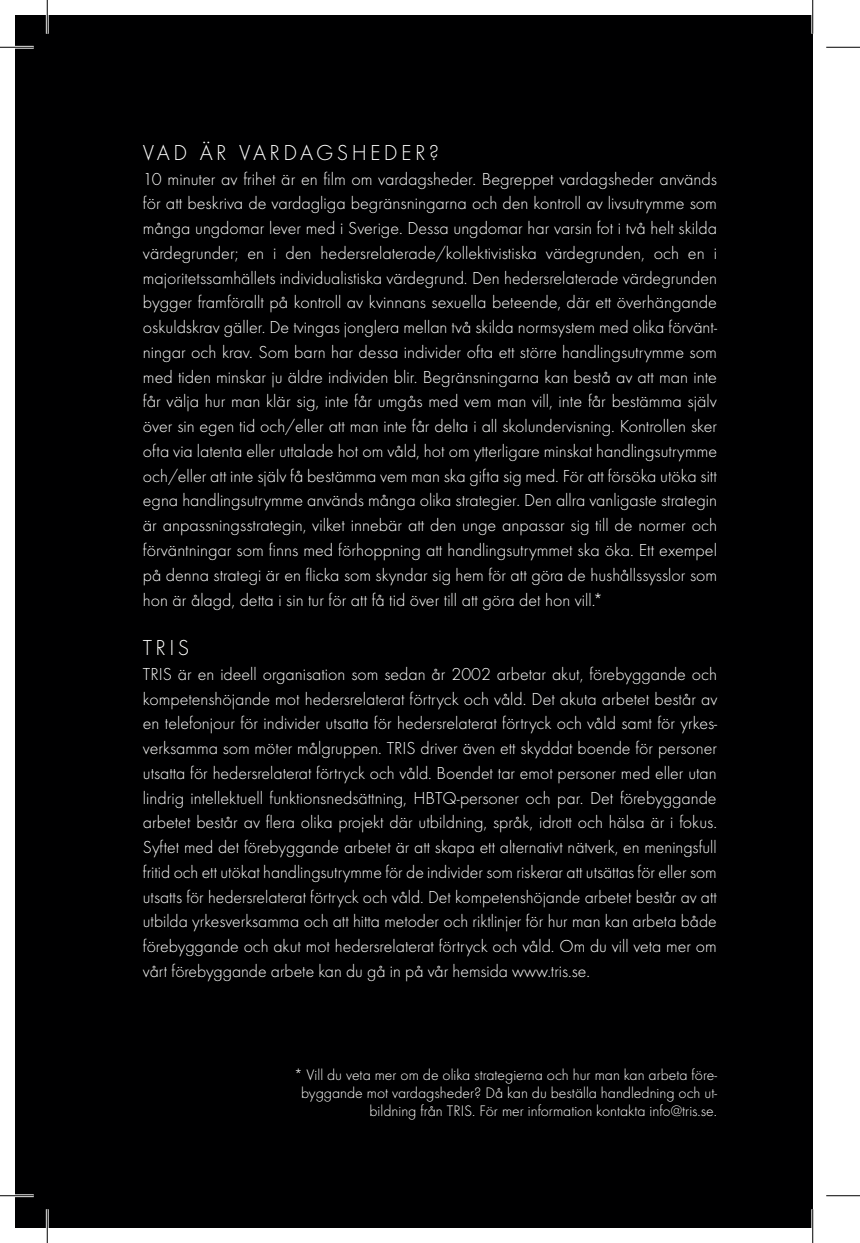
<style>
.page{position:relative;width:860px;height:1243px;background:#fff}
.page>*{position:absolute;margin:0;border:0;box-sizing:border-box;transform-origin:0 0}
.t1{font:300 22.5px "Futura EF";letter-spacing:.15em;color:#fff}
.t2{font:300 18px/24.8px "Futura EF";color:#fff;text-align:justify}
.t3{font:300 15.75px/18px "Futura EF";color:#fff;text-align:right}
</style>
<div class="page">
<div style="left:15px;top:15px;width:798px;height:1212px;background:#000001"></div>
<hr style="left:0;top:46px;width:34px;height:3px;background:#fff">
<hr style="left:0;top:1194px;width:34px;height:3px;background:#fff">
<hr style="left:46px;top:0;width:3px;height:34px;background:#fff">
<hr style="left:46px;top:1209px;width:3px;height:34px;background:#fff">
<hr style="left:811px;top:0;width:3px;height:34px;background:#fff">
<hr style="left:811px;top:1209px;width:3px;height:34px;background:#fff">
<hr style="left:0;top:47px;width:34px;height:1px;background:#000">
<hr style="left:826px;top:47px;width:34px;height:1px;background:#000">
<hr style="left:0;top:1195px;width:34px;height:1px;background:#000">
<hr style="left:826px;top:1195px;width:34px;height:1px;background:#000">
<hr style="left:47px;top:0;width:1px;height:34px;background:#000">
<hr style="left:47px;top:1209px;width:1px;height:34px;background:#000">
<hr style="left:812px;top:0;width:1px;height:34px;background:#000">
<hr style="left:812px;top:1209px;width:1px;height:34px;background:#000">
<p class="t1" style="left:143px;top:140px;width:298px">VAD ÄR VARDAGSHEDER?</p>
<p class="t2" style="left:143px;top:167px;width:576px">10 minuter av frihet är en film om vardagsheder. Begreppet vardagsheder används för att beskriva de vardagliga begränsningarna och den kontroll av livsutrymme som många ungdomar lever med i Sverige. Dessa ungdomar har varsin fot i två helt skilda värdegrunder; en i den hedersrelaterade/kollektivistiska värdegrunden, och en i majoritetssamhällets individualistiska värdegrund. Den hedersrelaterade värdegrunden bygger framförallt på kontroll av kvinnans sexuella beteende, där ett överhängande oskuldskrav gäller. De tvingas jonglera mellan två skilda normsystem med olika förvänt&shy;ningar och krav. Som barn har dessa individer ofta ett större handlingsutrymme som med tiden minskar ju äldre individen blir. Begränsningarna kan bestå av att man inte får välja hur man klär sig, inte får umgås med vem man vill, inte får bestämma själv över sin egen tid och/eller att man inte får delta i all skolundervisning. Kontrollen sker ofta via latenta eller uttalade hot om våld, hot om ytterligare minskat handlingsutrymme och/eller att inte själv få bestämma vem man ska gifta sig med. För att försöka utöka sitt egna handlingsutrymme används många olika strategier. Den allra vanligaste strategin är anpassningsstrategin, vilket innebär att den unge anpassar sig till de normer och förväntningar som finns med förhoppning att handlingsutrymmet ska öka. Ett exempel på denna strategi är en flicka som skyndar sig hem för att göra de hushållssysslor som hon är ålagd, detta i sin tur för att få tid över till att göra det hon vill.*</p>
<p class="t1" style="left:143px;top:635px;width:48px">TRIS</p>
<p class="t2" style="left:143px;top:662px;width:576px">TRIS är en ideell organisation som sedan år 2002 arbetar akut, förebyggande och kompetenshöjande mot hedersrelaterat förtryck och våld. Det akuta arbetet består av en telefonjour för individer utsatta för hedersrelaterat förtryck och våld samt för yrkes&shy;verksamma som möter målgruppen. TRIS driver även ett skyddat boende för personer utsatta för hedersrelaterat förtryck och våld. Boendet tar emot personer med eller utan lindrig intellektuell funktionsnedsättning, HBTQ-personer och par. Det förebyggande arbetet består av flera olika projekt där utbildning, språk, idrott och hälsa är i fokus.<br>Syftet med det förebyggande arbetet är att skapa ett alternativt nätverk, en meningsfull fritid och ett utökat handlingsutrymme för de individer som riskerar att utsättas för eller som utsatts för hedersrelaterat förtryck och våld. Det kompetenshöjande arbetet består av att utbilda yrkesverksamma och att hitta metoder och riktlinjer för hur man kan arbeta både förebyggande och akut mot hedersrelaterat förtryck och våld. Om du vill veta mer om vårt förebyggande arbete kan du gå in på vår hemsida www.tris.se.</p>
<p class="t3" style="left:294px;top:1066px;width:424px">* Vill du veta mer om de olika strategierna och hur man kan arbeta före&shy;byggande mot vardagsheder? Då kan du beställa handledning och ut&shy;bildning från TRIS. För mer information kontakta info@tris.se.</p>
</div>
